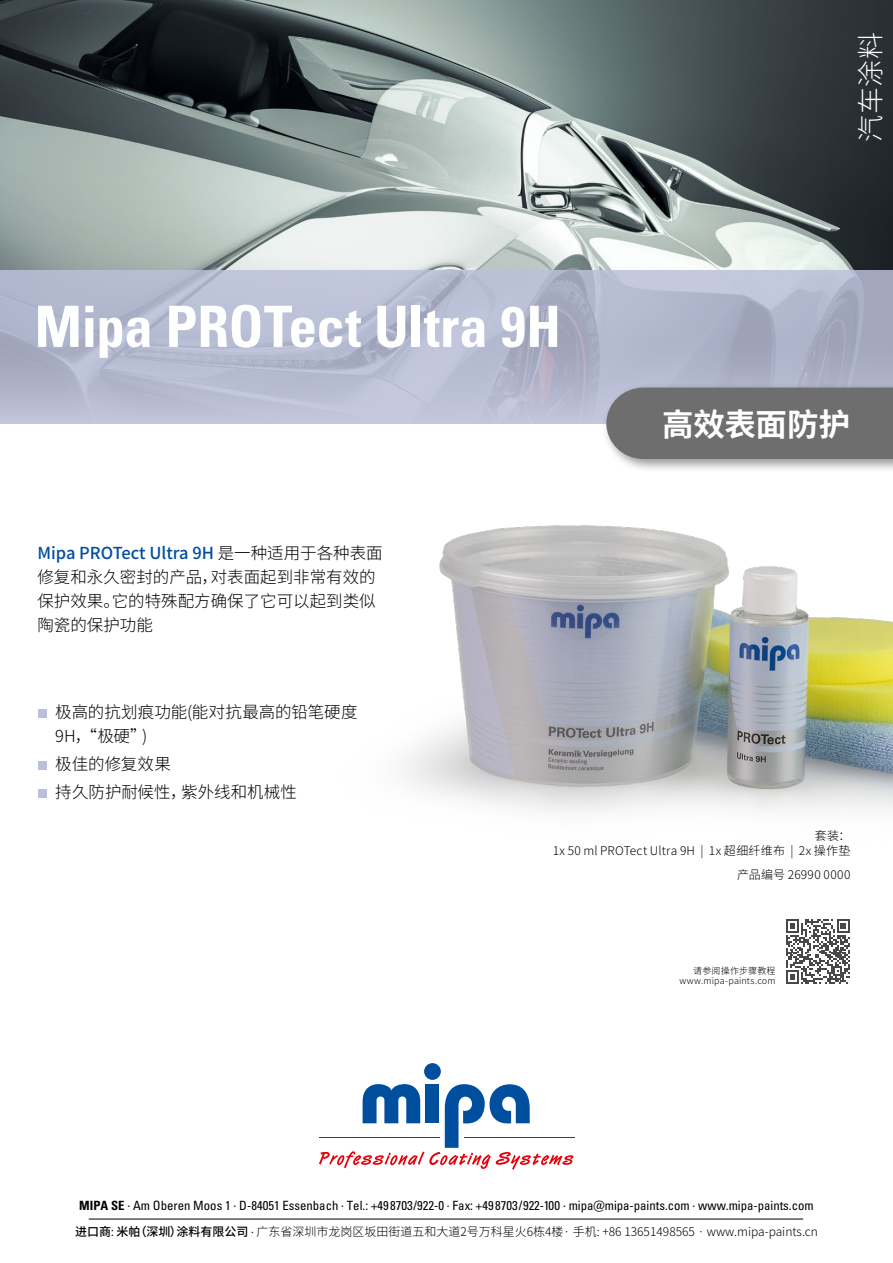
<style>
.page{position:relative;width:893px;height:1263px;background:#fff}
.page>*{position:absolute;margin:0;border:0;box-sizing:border-box;transform-origin:0 0}
.t1{font:57px "Univers LTCYR 67 Bold Cond";letter-spacing:-.005em;color:#fff}
.t2{font:700 31.5px "Source Han Sans CN";color:#fff}
.t3{font:300 27px "Source Han Sans CN";color:#fff}
.t4{font:300 16.5px/24px "Source Han Sans CN";color:#000}
.t5{font:condensed 12.75px "Univers LTCYR 57";color:#000}
.t6{font:300 12px "Source Han Sans CN";color:#000}
.t7{font:300 12px/15px "Source Han Sans CN";letter-spacing:.02em;color:#000;text-align:right}
.t8{font:300 9px/10.5px "Source Han Sans CN";letter-spacing:.02em;color:#000;text-align:right}
.s1{font-weight:500;color:#004e9e}
.s2{font-family:"Univers LTCYR 67 Bold Cond";font-stretch:normal}
.s3{font-weight:500}
.s4{font-family:"Univers LTCYR 57";font-weight:400;font-stretch:condensed}
</style>
<div class="page">
<img style="left:404px;top:525px;width:489px;height:288px">
<img style="left:0;top:0;width:893px;height:270px">
<svg style="left:0;top:270px;width:893px;height:154px;background:#b4b9cf"></svg>
<div style="left:602px;top:383px;width:291px;height:90px;background:#000;opacity:.4"></div>
<div style="left:606px;top:388px;width:287px;height:71px;background:#6e6e6e"></div>
<div style="left:38px;top:709px;width:8px;height:8px;background:#bbc0da"></div>
<div style="left:38px;top:761px;width:8px;height:9px;background:#bbc0da"></div>
<div style="left:38px;top:790px;width:8px;height:8px;background:#bbc0da"></div>
<svg style="left:786px;top:919px;width:64px;height:65px"></svg>
<hr style="left:464px;top:1137px;width:110px;height:1px;background:#004e9e">
<div style="left:424px;top:1063px;width:17px;height:17px;background:#004e9e;border-radius:50%"></div>
<svg style="left:319px;top:1078px;width:254px;height:92px"></svg>
<hr style="left:89px;top:1219px;width:714px;height:1px;background:#000">
<h1 class="t1" style="left:35px;top:292px;width:528px">Mipa PROTect Ultra 9H</h1>
<p class="t4" style="left:37px;top:541px;width:347px"><span class="s1">Mipa PROTect Ultra 9H</span> 是一种适用于各种表面修复和永久密封的产品，对表面起到非常有效的保护效果。它的特殊配方确保了它可以起到类似陶瓷的保护功能</p>
<p class="t4" style="left:55px;top:700px;width:304px">极高的抗划痕功能(能对抗最高的铅笔硬度<br>9H，“极硬”)</p>
<p class="t4" style="left:55px;top:750px;width:243px;line-height:28.2px">极佳的修复效果<br>持久防护耐候性，紫外线和机械性</p>
<h3 class="t3" style="left:855px;top:142px;width:111px;rotate:-90deg">汽车涂料</h3>
<h2 class="t2" style="left:662px;top:407px;width:190px">高效表面防护</h2>
<p class="t7" style="left:553px;top:828px;width:299px">套装：<br>1x 50 ml PROTect Ultra 9H | 1x 超细纤维布 | 2x 操作垫</p>
<p class="t7" style="left:737px;top:867px;width:115px">产品编号 26990 0000</p>
<p class="t8" style="left:679px;top:965px;width:98px">请参阅操作步骤教程www.mipa-paints.com</p>
<p class="t5" style="left:79px;top:1197px;width:736px"><span class="s2">MIPA SE</span> · Am Oberen Moos 1 · D-84051 Essenbach · Tel.: +49 8703/922-0 · Fax: +49 8703/922-100 · mipa@mipa-paints.com · www.mipa-paints.com</p>
<p class="t6" style="left:75px;top:1225px;width:744px"><span class="s3">进口商</span><span class="s4">:</span> <span class="s3">米帕（深圳）涂料有限公司</span> <span class="s4">·</span> 广东省深圳市龙岗区坂田街道五和大道2号万科星火6栋4楼· 手机: +86 13651498565 · www.mipa-paints.cn</p>
</div>
